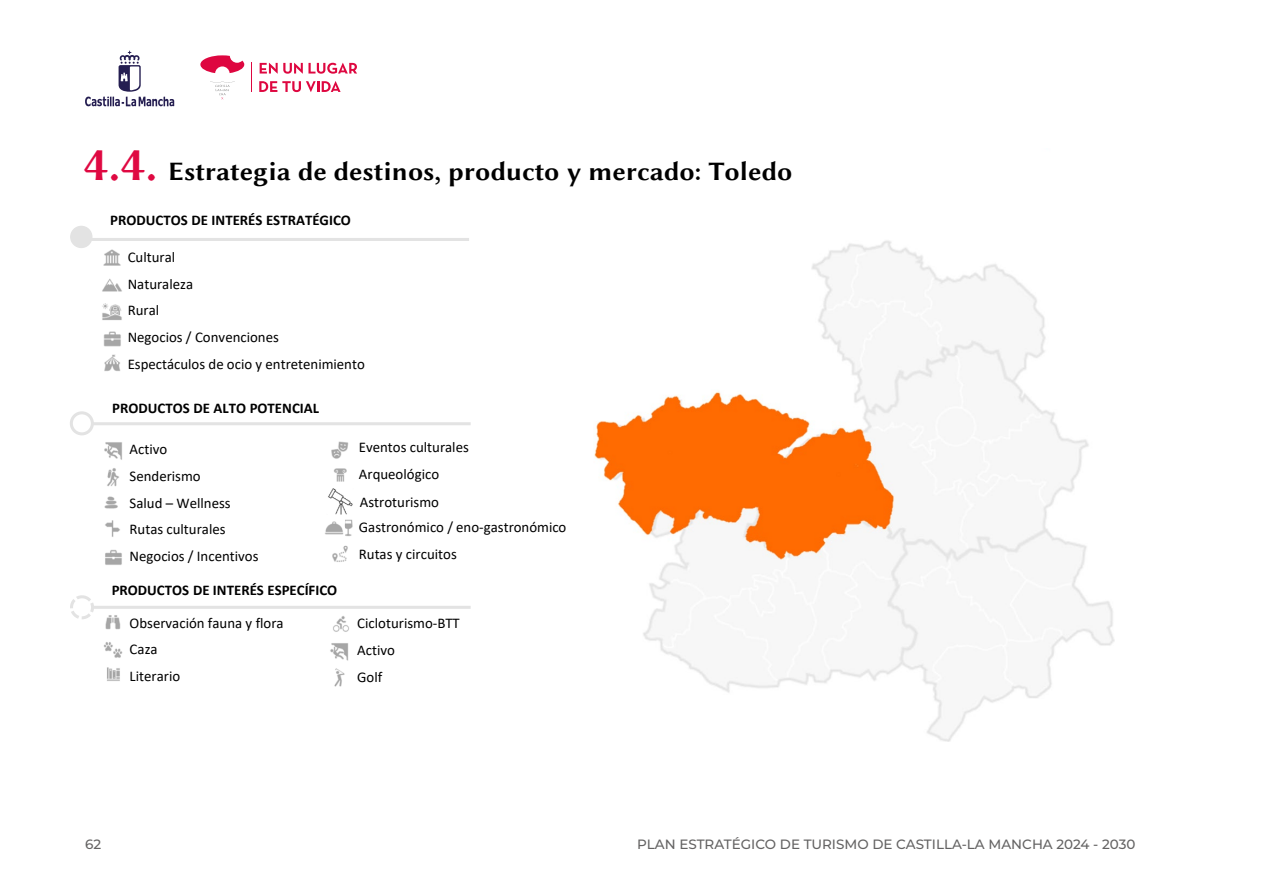
<style>
.page{position:relative;width:1263px;height:893px;background:#fff}
.page>*{position:absolute;margin:0;border:0;box-sizing:border-box;transform-origin:0 0}
.t1{font:27px "Linux Biolinum GB";color:#000}
.t2{font:14.85px/26.7px "Calibri";color:#000}
.t3{font:700 14.85px "Calibri";color:#000}
.t4{font:500 13.5px "Montserrat";color:#646363}
.s1{font-size:48.6px;color:#df0942}
</style>
<div class="page">
<svg style="left:200px;top:55px;width:44px;height:18px"></svg>
<svg style="left:210px;top:81px;width:25px;height:18px"></svg>
<svg style="left:260px;top:63px;width:97px;height:11px"></svg>
<svg style="left:259px;top:81px;width:82px;height:11px"></svg>
<svg style="left:85px;top:51px;width:89px;height:55px"></svg>
<img style="left:102px;top:278px;width:20px;height:14px">
<img style="left:103px;top:249px;width:18px;height:17px">
<img style="left:102px;top:303px;width:20px;height:17px">
<img style="left:103px;top:331px;width:18px;height:16px">
<img style="left:107px;top:468px;width:12px;height:18px">
<img style="left:104px;top:442px;width:18px;height:18px">
<img style="left:105px;top:615px;width:16px;height:15px">
<img style="left:103px;top:642px;width:20px;height:16px">
<img style="left:333px;top:616px;width:16px;height:16px">
<img style="left:104px;top:496px;width:14px;height:13px">
<img style="left:331px;top:441px;width:18px;height:18px">
<img style="left:334px;top:468px;width:13px;height:14px">
<img style="left:330px;top:643px;width:19px;height:18px">
<div style="left:71px;top:226px;width:21px;height:21px;background:#e3e3e3;border-radius:50%"></div>
<div style="left:70px;top:226px;width:23px;height:22px;border:1px solid #e3e3e3;border-radius:50%"></div>
<div style="left:70px;top:411px;width:24px;height:24px;border:3px solid #e3e3e3;border-radius:50%"></div>
<div style="left:70px;top:595px;width:24px;height:24px;border:3px dashed #e3e3e3;border-radius:50%"></div>
<hr style="left:91px;top:238px;width:378px;height:3px;background:#e3e3e3">
<hr style="left:93px;top:422px;width:378px;height:3px;background:#e3e3e3">
<hr style="left:93px;top:606px;width:378px;height:3px;background:#e3e3e3">
<img style="left:105px;top:520px;width:15px;height:17px">
<img style="left:344px;top:519px;width:9px;height:17px">
<img style="left:325px;top:521px;width:19px;height:14px">
<img style="left:107px;top:667px;width:13px;height:14px">
<img style="left:105px;top:549px;width:17px;height:16px">
<img style="left:332px;top:545px;width:16px;height:17px">
<img style="left:104px;top:354px;width:17px;height:17px">
<img style="left:328px;top:488px;width:25px;height:27px">
<img style="left:643px;top:240px;width:472px;height:502px">
<img style="left:594px;top:390px;width:300px;height:169px">
<img style="left:334px;top:668px;width:11px;height:18px">
<h1 class="t1" style="left:84px;top:152px;width:710px"><span class="s1">4.4.</span> Estrategia de destinos, producto y mercado: Toledo</h1>
<p class="t3" style="left:110px;top:210px;width:242px">PRODUCTOS DE INTERÉS ESTRATÉGICO</p>
<p class="t2" style="left:128px;top:243px;width:239px">Cultural<br>Naturaleza<br>Rural<br>Negocios / Convenciones<br>Espectáculos de ocio y entretenimiento</p>
<p class="t3" style="left:112px;top:397px;width:208px">PRODUCTOS DE ALTO POTENCIAL</p>
<p class="t2" style="left:130px;top:436px;width:130px">Activo<br>Senderismo<br>Salud – Wellness<br>Rutas culturales<br>Negocios / Incentivos</p>
<p class="t3" style="left:112px;top:579px;width:227px">PRODUCTOS DE INTERÉS ESPECÍFICO</p>
<p class="t2" style="left:359px;top:433px;width:111px">Eventos culturales<br>Arqueológico</p>
<p class="t2" style="left:360px;top:488px;width:81px">Astroturismo</p>
<p class="t2" style="left:359px;top:514px;width:209px">Gastronómico / eno-gastronómico<br>Rutas y circuitos</p>
<p class="t2" style="left:130px;top:609px;width:156px">Observación fauna y flora<br>Caza<br>Literario</p>
<p class="t2" style="left:357px;top:609px;width:104px">Cicloturismo-BTT<br>Activo<br>Golf</p>
<p class="t4" style="left:85px;top:835px;width:18px">62</p>
<p class="t4" style="left:637px;top:835px;width:500px">PLAN ESTRATÉGICO DE TURISMO DE CASTILLA-LA MANCHA 2024 - 2030</p>
</div>
